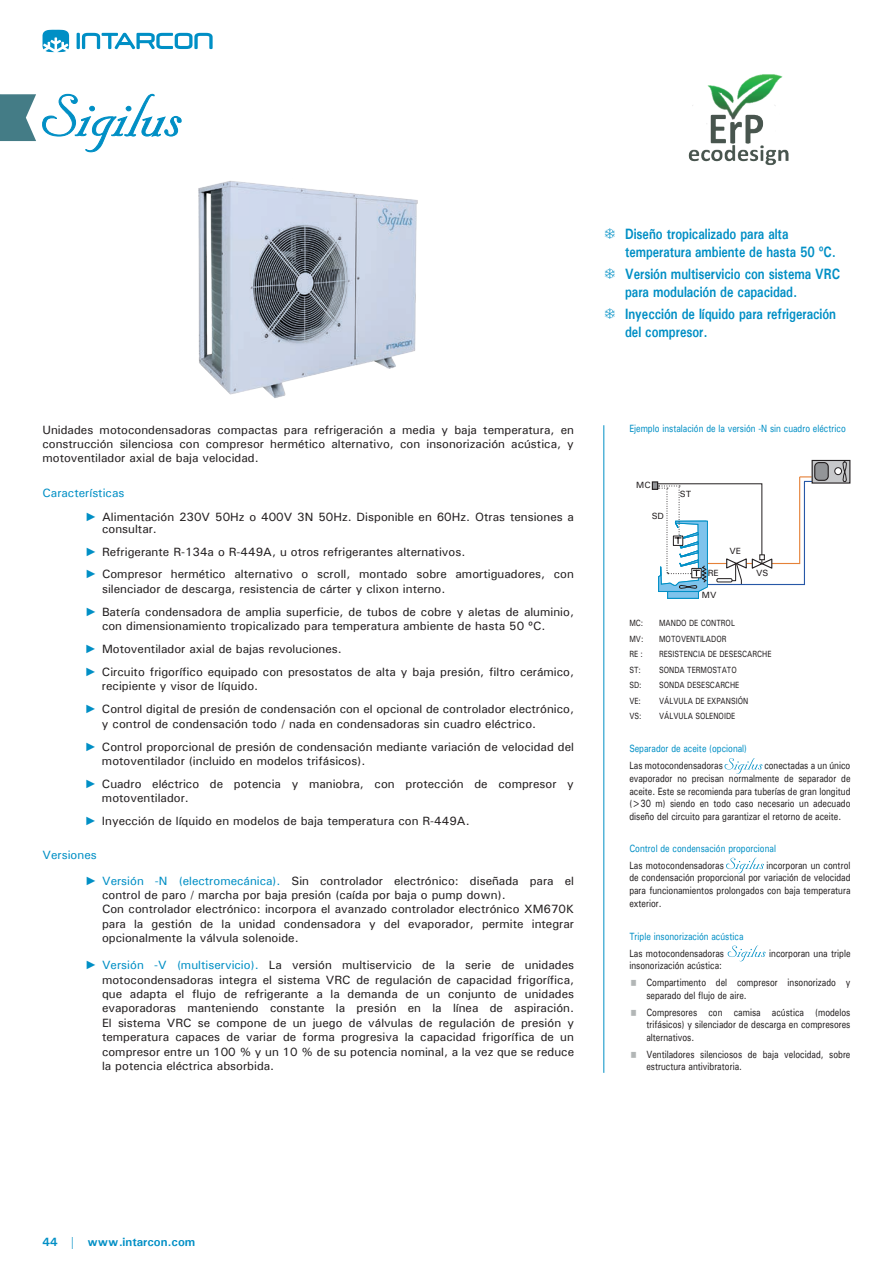
<style>
.page{position:relative;width:893px;height:1263px;background:#fff}
.page>*{position:absolute;margin:0;border:0;box-sizing:border-box;transform-origin:0 0}
.t1{font:700 15px/18px "Univers";color:#008fc5;scale:.8 1}
.t2{font:500 12px/14.4px "Univers";color:#231f20}
.t3{font:700 12px "Univers";color:#008fc5}
.t4{font:500 10.5px/12.6px "Univers";color:#231f20;scale:.8 1}
.t5{font:500 10.5px "Univers";color:#008fc5;scale:.8 1}
.t6{font:500 9px "Univers";color:#231f20;scale:.8 1}
.t7{font:500 9px "Univers";color:#231f20}
.s1{color:#008fc5}
.s2{font-family:"Arial";font-weight:400;color:#008fc5}
</style>
<div class="page">
<svg style="left:77px;top:33px;width:136px;height:16px"></svg>
<svg style="left:42px;top:30px;width:27px;height:22px"></svg>
<div style="left:667px;top:591px;width:32px;height:8px;background:#7ec3ec;border:1px solid #008fc5"></div>
<hr style="left:799px;top:477px;width:1px;height:87px;background:#e58138">
<hr style="left:708px;top:563px;width:92px;height:1px;background:#e58138">
<hr style="left:708px;top:584px;width:97px;height:1px;background:#2758a7">
<hr style="left:804px;top:482px;width:1px;height:102px;background:#2758a7">
<svg style="left:800px;top:476px;width:12px;height:6px"></svg>
<div style="left:812px;top:460px;width:38px;height:23px;background:#c7c8ca"></div>
<div style="left:812px;top:460px;width:38px;height:24px;border:1px solid #231f20"></div>
<div style="left:815px;top:463px;width:13px;height:17px;background:#939598;border-radius:4px"></div>
<div style="left:814px;top:462px;width:15px;height:19px;border:1px solid #231f20;border-radius:4px"></div>
<div style="left:652px;top:482px;width:6px;height:7px;background:#939598"></div>
<div style="left:652px;top:481px;width:6px;height:9px;border:1px solid #231f20"></div>
<div style="left:835px;top:468px;width:6px;height:7px;background:#fff;border-radius:50%"></div>
<div style="left:834px;top:467px;width:8px;height:8px;border:1px solid #231f20;border-radius:50%"></div>
<svg style="left:657px;top:483px;width:116px;height:109px"></svg>
<svg style="left:42px;top:94px;width:139px;height:58px"></svg>
<img style="left:688px;top:74px;width:101px;height:92px">
<hr style="left:604px;top:425px;width:1px;height:648px;background:#008fc5">
<svg style="left:0;top:94px;width:36px;height:47px"></svg>
<img style="left:198px;top:181px;width:220px;height:217px">
<svg style="left:724px;top:758px;width:38px;height:16px"></svg>
<svg style="left:726px;top:858px;width:38px;height:15px"></svg>
<svg style="left:728px;top:946px;width:38px;height:15px"></svg>
<svg style="left:839px;top:461px;width:12px;height:21px"></svg>
<p class="t2" style="left:42px;top:422px;width:533px;text-align:justify">Unidades motocondensadoras compactas para refrigeración a media y baja temperatura, en construcción silenciosa con compresor hermético alternativo, con insonorización acústica, y motoventilador axial de baja velocidad.</p>
<p class="t2" style="left:85px;top:480px;width:490px;line-height:24.2px;text-indent:-43px"><span class="s1">Características<br></span><span class="s2">►</span> Alimentación 230V 50Hz o 400V 3N 50Hz. Disponible en 60Hz. Otras tensiones a</p>
<p class="t2" style="left:85px;top:517px;width:490px;line-height:23px;text-indent:17px">consultar.<br><span class="s2">►</span> Refrigerante R-134a o R-449A, u otros refrigerantes alternativos.<br><span class="s2">►</span> Compresor hermético alternativo o scroll, montado sobre amortiguadores, con</p>
<p class="t2" style="left:85px;top:577px;width:490px;line-height:23px;text-indent:17px">silenciador de descarga, resistencia de cárter y clixon interno.<br><span class="s2">►</span> Batería condensadora de amplia superficie, de tubos de cobre y aletas de aluminio,</p>
<p class="t2" style="left:85px;top:614px;width:491px;line-height:23px;text-indent:17px">con dimensionamiento tropicalizado para temperatura ambiente de hasta 50 ºC.<br><span class="s2">►</span> Motoventilador axial de bajas revoluciones.<br><span class="s2">►</span> Circuito frigorífico equipado con presostatos de alta y baja presión, filtro cerámico,</p>
<p class="t2" style="left:85px;top:674px;width:491px;line-height:23px;text-indent:17px">recipiente y visor de líquido.<br><span class="s2">►</span> Control digital de presión de condensación con el opcional de controlador electrónico,</p>
<p class="t2" style="left:85px;top:712px;width:490px;line-height:23px;text-indent:17px">y control de condensación todo / nada en condensadoras sin cuadro eléctrico.<br><span class="s2">►</span> Control proporcional de presión de condensación mediante variación de velocidad del</p>
<p class="t2" style="left:85px;top:749px;width:490px;line-height:23px;text-indent:17px">motoventilador (incluido en modelos trifásicos).<br><span class="s2">►</span> Cuadro eléctrico de potencia y maniobra, con protección de compresor y</p>
<p class="t2" style="left:85px;top:786px;width:386px;line-height:23px;text-indent:17px">motoventilador.<br><span class="s2">►</span> Inyección de líquido en modelos de baja temperatura con R-449A.</p>
<p class="t2" style="left:85px;top:842px;width:490px;line-height:25.5px;text-indent:-43px"><span class="s1">Versiones<br></span><span class="s2">►</span> <span class="s1">Versión -N (electromecánica).</span> Sin controlador electrónico: diseñada para el</p>
<p class="t2" style="left:102px;top:887px;width:474px">control de paro / marcha por baja presión (caída por baja o pump down).<br>Con controlador electrónico: incorpora el avanzado controlador electrónico XM670K para la gestión de la unidad condensadora y del evaporador, permite integrar opcionalmente la válvula solenoide.</p>
<p class="t2" style="left:102px;top:958px;width:474px;text-align:justify;text-indent:-17px"><span class="s2">►</span> <span class="s1">Versión -V (multiservicio).</span> La versión multiservicio de la serie de unidades motocondensadoras integra el sistema VRC de regulación de capacidad frigorífica, que adapta el flujo de refrigerante a la demanda de un conjunto de unidades evaporadoras manteniendo constante la presión en la línea de aspiración.<br>El sistema VRC se compone de un juego de válvulas de regulación de presión y temperatura capaces de variar de forma progresiva la capacidad frigorífica de un compresor entre un 100 % y un 10 % de su potencia nominal, a la vez que se reduce la potencia eléctrica absorbida.</p>
<p class="t1" style="left:625px;top:224px;width:265px">Diseño tropicalizado para alta temperatura ambiente de hasta 50 ºC.</p>
<p class="t1" style="left:625px;top:264px;width:270px">Versión multiservicio con sistema VRC para modulación de capacidad.</p>
<p class="t1" style="left:625px;top:305px;width:265px">Inyección de líquido para refrigeración del compresor.</p>
<p class="t5" style="left:629px;top:422px;width:272px">Ejemplo instalación de la versión -N sin cuadro eléctrico</p>
<p class="t7" style="left:636px;top:479px;width:16px">MC</p>
<p class="t7" style="left:652px;top:511px;width:14px">SD</p>
<p class="t7" style="left:680px;top:488px;width:13px">ST</p>
<p class="t7" style="left:708px;top:567px;width:12px">RE</p>
<p class="t7" style="left:702px;top:589px;width:16px">MV</p>
<p class="t7" style="left:729px;top:546px;width:13px">VE</p>
<p class="t7" style="left:756px;top:567px;width:14px">VS</p>
<p class="t6" style="left:629px;top:617px;width:19px">MC:</p>
<p class="t6" style="left:659px;top:617px;width:96px">MANDO DE CONTROL</p>
<p class="t6" style="left:629px;top:633px;width:19px">MV:</p>
<p class="t6" style="left:659px;top:633px;width:86px">MOTOVENTILADOR</p>
<p class="t6" style="left:629px;top:648px;width:18px">RE :</p>
<p class="t6" style="left:659px;top:648px;width:142px">RESISTENCIA DE DESESCARCHE</p>
<p class="t6" style="left:629px;top:664px;width:16px">ST:</p>
<p class="t6" style="left:659px;top:664px;width:99px">SONDA TERMOSTATO</p>
<p class="t6" style="left:629px;top:679px;width:17px">SD:</p>
<p class="t6" style="left:659px;top:679px;width:102px">SONDA DESESCARCHE</p>
<p class="t6" style="left:629px;top:695px;width:16px">VE:</p>
<p class="t6" style="left:659px;top:695px;width:113px">VÁLVULA DE EXPANSIÓN</p>
<p class="t6" style="left:629px;top:710px;width:17px">VS:</p>
<p class="t6" style="left:659px;top:710px;width:97px">VÁLVULA SOLENOIDE</p>
<p class="t5" style="left:629px;top:742px;width:149px">Separador de aceite (opcional)</p>
<p class="t4" style="left:629px;top:759px;width:118px">Las motocondensadoras</p>
<p class="t4" style="left:629px;top:759px;width:278px;text-align:justify;text-indent:135px">conectadas a un único evaporador no precisan normalmente de separador de aceite. Este se recomienda para tuberías de gran longitud (&gt;30 m) siendo en todo caso necesario un adecuado diseño del circuito para garantizar el retorno de aceite.</p>
<p class="t5" style="left:629px;top:842px;width:185px">Control de condensación proporcional</p>
<p class="t4" style="left:629px;top:859px;width:120px">Las motocondensadoras</p>
<p class="t4" style="left:629px;top:859px;width:278px;text-align:justify;text-indent:137px">incorporan un control de condensación proporcional por variación de velocidad para funcionamientos prolongados con baja temperatura exterior.</p>
<p class="t5" style="left:629px;top:930px;width:144px">Triple insonorización acústica</p>
<p class="t4" style="left:629px;top:947px;width:120px">Las motocondensadoras</p>
<p class="t4" style="left:769px;top:947px;width:103px">incorporan una triple</p>
<p class="t4" style="left:646px;top:957px;width:257px;line-height:16.8px;text-indent:-17px">insonorización acústica:<br>Compartimento del compresor insonorizado y</p>
<p class="t4" style="left:646px;top:987px;width:257px;line-height:16.8px">separado del flujo de aire.<br>Compresores con camisa acústica (modelos</p>
<p class="t4" style="left:646px;top:1018px;width:257px">trifásicos) y silenciador de descarga en compresores alternativos.</p>
<p class="t4" style="left:646px;top:1048px;width:257px">Ventiladores silenciosos de baja velocidad, sobre estructura antivibratoria.</p>
<p class="t3" style="left:43px;top:1234px;width:154px">44 | www.intarcon.com</p>
</div>
